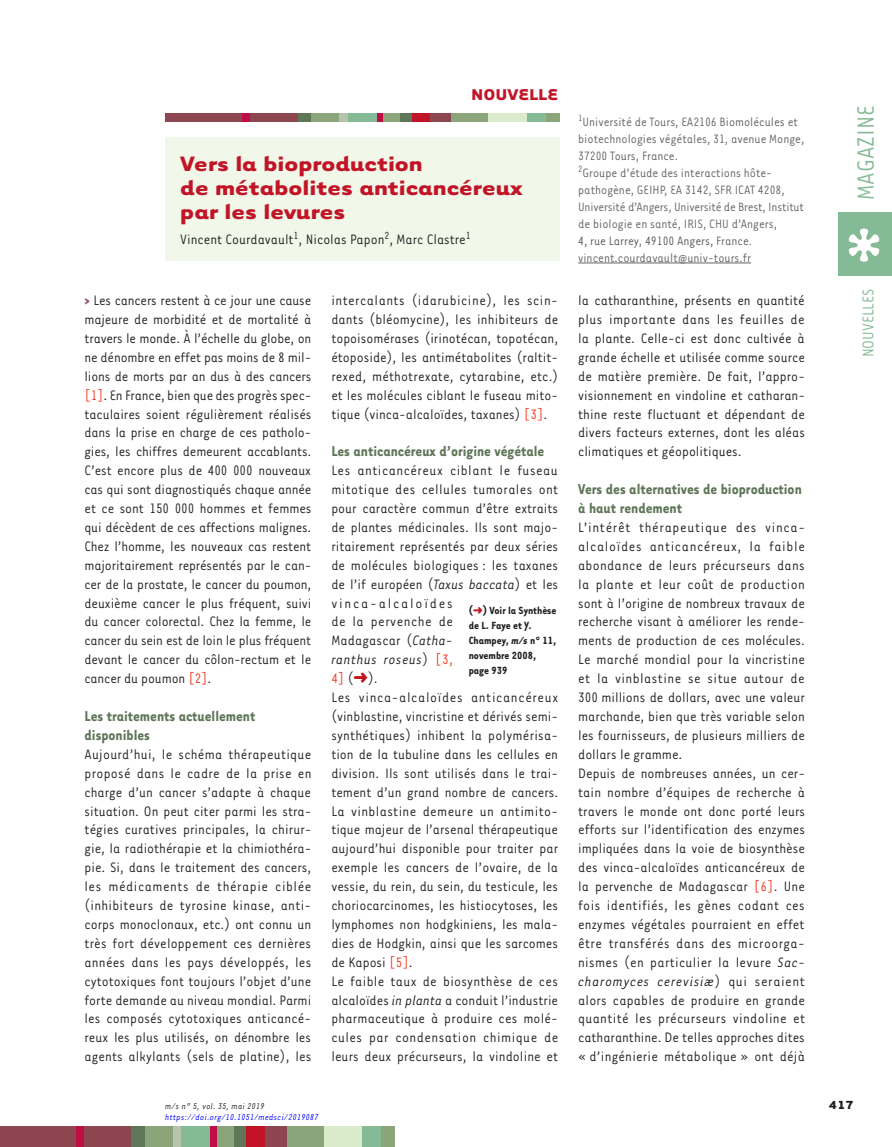
<style>
.page{position:relative;width:892px;height:1147px;background:#fff}
.page>*{position:absolute;margin:0;border:0;box-sizing:border-box;transform-origin:0 0}
.t1{font:27px "Tarzana Narrow";color:#84ba95}
.t2{font:700 24px/24px "Tarzana Wide";color:#c11527}
.t3{font:18px "Tarzana Narrow";color:#84ba95}
.t4{font:700 18px "Tarzana Wide";color:#c11527}
.t5{font:700 16.5px/18.9px "Tarzana Narrow";color:#5f7659}
.t6{font:15.75px/18.9px "Tarzana Narrow";letter-spacing:.005em;color:#231f20;text-align:justify}
.t7{font:13.95px/17px "Tarzana Narrow";color:#636366}
.t8{font:700 13.5px "Tarzana Wide";color:#231f20}
.t9{font:700 12px/15px "Tarzana Narrow";color:#231f20}
.t10{font:italic 9.75px "Tarzana Narrow";letter-spacing:.025em;color:#00f}
.t11{font:italic 9.75px "Tarzana Narrow";letter-spacing:.025em;color:#231f20}
.s1{font-weight:700;color:#8d454f}
.s2{color:#ef3822}
.s3{font-style:italic}
.s4{color:#c4121a}
.s5{color:#c11527}
.s6{color:#595959}
</style>
<div class="page">
<div style="left:0;top:1126px;width:132px;height:21px;background:#8d454f"></div>
<div style="left:233px;top:1126px;width:13px;height:21px;background:#5f7659"></div>
<div style="left:76px;top:1126px;width:7px;height:21px;background:#c10d45"></div>
<div style="left:131px;top:1126px;width:22px;height:21px;background:#5f7659"></div>
<div style="left:145px;top:1126px;width:29px;height:21px;background:#8ba479"></div>
<div style="left:173px;top:1126px;width:8px;height:21px;background:#b6c4ad"></div>
<div style="left:181px;top:1126px;width:30px;height:21px;background:#84ba95"></div>
<div style="left:215px;top:1126px;width:19px;height:21px;background:#8ba479"></div>
<div style="left:211px;top:1126px;width:6px;height:21px;background:#c10d45"></div>
<div style="left:246px;top:1126px;width:27px;height:21px;background:#c11527"></div>
<div style="left:285px;top:1126px;width:39px;height:21px;background:#8ba479"></div>
<div style="left:265px;top:1126px;width:21px;height:21px;background:#8d454f"></div>
<div style="left:324px;top:1126px;width:38px;height:21px;background:#daebcb"></div>
<div style="left:362px;top:1126px;width:20px;height:21px;background:#84ba95"></div>
<div style="left:381px;top:1126px;width:14px;height:21px;background:#8ba479"></div>
<div style="left:838px;top:212px;width:53px;height:64px;background:#84ba95"></div>
<svg style="left:848px;top:228px;width:31px;height:34px"></svg>
<div style="left:165px;top:114px;width:133px;height:8px;background:#8d454f"></div>
<div style="left:298px;top:114px;width:26px;height:8px;background:#5f7659"></div>
<div style="left:398px;top:114px;width:13px;height:8px;background:#5f7659"></div>
<div style="left:311px;top:114px;width:29px;height:8px;background:#8ba479"></div>
<div style="left:347px;top:114px;width:29px;height:8px;background:#84ba95"></div>
<div style="left:526px;top:114px;width:20px;height:8px;background:#84ba95"></div>
<div style="left:381px;top:114px;width:18px;height:8px;background:#8ba479"></div>
<div style="left:545px;top:114px;width:14px;height:8px;background:#8ba479"></div>
<div style="left:450px;top:114px;width:39px;height:8px;background:#8ba479"></div>
<div style="left:488px;top:114px;width:39px;height:8px;background:#daebcb"></div>
<div style="left:339px;top:114px;width:8px;height:8px;background:#b6c4ad"></div>
<div style="left:243px;top:114px;width:7px;height:8px;background:#c10d45"></div>
<div style="left:376px;top:114px;width:6px;height:8px;background:#c10d45"></div>
<div style="left:411px;top:114px;width:27px;height:8px;background:#c11527"></div>
<div style="left:430px;top:114px;width:21px;height:8px;background:#8d454f"></div>
<div style="left:165px;top:137px;width:394px;height:123px;background:#f1f7e9"></div>
<hr style="left:578px;top:263px;width:172px;height:1px;background:#636366">
<p class="t4" style="left:471px;top:82px;width:89px">NOUVELLE</p>
<h2 class="t2" style="left:180px;top:150px;width:344px">Vers la bioproduction<br>de métabolites anticancéreux par les levures</h2>
<p class="t6" style="left:180px;top:229px;width:292px">Vincent Courdavault<sup>1</sup>, Nicolas Papon<sup>2</sup>, Marc Clastre<sup>1</sup></p>
<p class="t6" style="left:84px;top:290px;width:228px"><span class="s1">&gt;</span> Les cancers restent à ce jour une cause majeure de morbidité et de mortalité à travers le monde. À l’échelle du globe, on ne dénombre en effet pas moins de 8 mil&shy;lions de morts par an dus à des cancers <span class="s2">[1]</span>. En France, bien que des progrès spec&shy;taculaires soient régulièrement réalisés dans la prise en charge de ces patholo&shy;gies, les chiffres demeurent accablants.<br>C’est encore plus de 400 000 nouveaux cas qui sont diagnostiqués chaque année et ce sont 150 000 hommes et femmes qui décèdent de ces affections malignes.<br>Chez l’homme, les nouveaux cas restent majoritairement représentés par le can&shy;cer de la prostate, le cancer du poumon, deuxième cancer le plus fréquent, suivi du cancer colorectal. Chez la femme, le cancer du sein est de loin le plus fréquent devant le cancer du côlon-rectum et le cancer du poumon <span class="s2">[2]</span>.</p>
<p class="t5" style="left:84px;top:706px;width:172px">Les traitements actuellement disponibles</p>
<p class="t6" style="left:84px;top:744px;width:228px">Aujourd’hui, le schéma thérapeutique proposé dans le cadre de la prise en charge d’un cancer s’adapte à chaque situation. On peut citer parmi les stra&shy;tégies curatives principales, la chirur&shy;gie, la radiothérapie et la chimiothéra&shy;pie. Si, dans le traitement des cancers, les médicaments de thérapie ciblée (inhibiteurs de tyrosine kinase, anti&shy;corps monoclonaux, etc.) ont connu un très fort développement ces dernières années dans les pays développés, les cytotoxiques font toujours l’objet d’une forte demande au niveau mondial. Parmi les composés cytotoxiques anticancé&shy;reux les plus utilisés, on dénombre les agents alkylants (sels de platine), les</p>
<p class="t6" style="left:331px;top:290px;width:228px">intercalants (idarubicine), les scin&shy;dants (bléomycine), les inhibiteurs de topoisomérases (irinotécan, topotécan, étoposide), les antimétabolites (raltit&shy;rexed, méthotrexate, cytarabine, etc.) et les molécules ciblant le fuseau mito&shy;tique (vinca-alcaloïdes, taxanes) <span class="s2">[3]</span>.</p>
<p class="t5" style="left:331px;top:441px;width:214px">Les anticancéreux d’origine végétale</p>
<p class="t6" style="left:331px;top:460px;width:228px;text-align:left">Les anticancéreux ciblant le fuseau mitotique des cellules tumorales ont pour caractère commun d’être extraits de plantes médicinales. Ils sont majo&shy;ritairement représentés par deux séries de molécules biologiques : les taxanes de l’if européen (<span class="s3">Taxus baccata</span>) et les vinca-alcaloïdes<br>de la pervenche de<br>Madagascar (<span class="s3">Catha-<br>ranthus roseus</span>) <span class="s2">[3,<br>4]</span> (<span class="s4">➜</span>).<br>Les vinca-alcaloïdes anticancéreux (vinblastine, vincristine et dérivés semi&shy;synthétiques) inhibent la polymérisa&shy;tion de la tubuline dans les cellules en division. Ils sont utilisés dans le trai&shy;tement d’un grand nombre de cancers.<br>La vinblastine demeure un antimito&shy;tique majeur de l’arsenal thérapeutique aujourd’hui disponible pour traiter par exemple les cancers de l’ovaire, de la vessie, du rein, du sein, du testicule, les choriocarcinomes, les histiocytoses, les lymphomes non hodgkiniens, les mala&shy;dies de Hodgkin, ainsi que les sarcomes de Kaposi <span class="s2">[5]</span>.<br>Le faible taux de biosynthèse de ces alcaloïdes <span class="s3">in planta</span> a conduit l’industrie pharmaceutique à produire ces molé&shy;cules par condensation chimique de leurs deux précurseurs, la vindoline et</p>
<p class="t9" style="left:468px;top:603px;width:89px">(<span class="s5">➜</span>) Voir la Synthèse de L. Faye et Y.<br>Champey, <span class="s3">m/s</span> n° 11, novembre 2008, page 939</p>
<p class="t7" style="left:578px;top:113px;width:228px"><sup>1</sup>Université de Tours, EA2106 Biomolécules et biotechnologies végétales, 31, avenue Monge, 37200 Tours, France.<br><sup>2</sup>Groupe d’étude des interactions hôte&shy;pathogène, GEIHP, EA 3142, SFR ICAT 4208, Université d’Angers, Université de Brest, Institut de biologie en santé, IRIS, CHU d’Angers,<br><span class="s6">4, rue Larrey, 49100 Angers,</span> France. vincent.courdavault@univ-tours.fr</p>
<p class="t6" style="left:578px;top:290px;width:228px">la catharanthine, présents en quantité plus importante dans les feuilles de la plante. Celle-ci est donc cultivée à grande échelle et utilisée comme source de matière première. De fait, l’appro&shy;visionnement en vindoline et catharan&shy;thine reste fluctuant et dépendant de divers facteurs externes, dont les aléas climatiques et géopolitiques.</p>
<p class="t5" style="left:578px;top:479px;width:225px">Vers des alternatives de bioproduction à haut rendement</p>
<p class="t6" style="left:578px;top:517px;width:228px;text-align:left">L’intérêt thérapeutique des vinca&shy;alcaloïdes anticancéreux, la faible abondance de leurs précurseurs dans la plante et leur coût de production sont à l’origine de nombreux travaux de recherche visant à améliorer les rende&shy;ments de production de ces molécules.<br>Le marché mondial pour la vincristine et la vinblastine se situe autour de 300 millions de dollars, avec une valeur marchande, bien que très variable selon les fournisseurs, de plusieurs milliers de dollars le gramme.<br>Depuis de nombreuses années, un cer&shy;tain nombre d’équipes de recherche à travers le monde ont donc porté leurs efforts sur l’identification des enzymes impliquées dans la voie de biosynthèse des vinca-alcaloïdes anticancéreux de la pervenche de Madagascar <span class="s2">[6]</span>. Une fois identifiés, les gènes codant ces enzymes végétales pourraient en effet être transférés dans des microorga&shy;nismes (en particulier la levure <span class="s3">Sac&shy;charomyces cerevisiæ</span>) qui seraient alors capables de produire en grande quantité les précurseurs vindoline et catharanthine. De telles approches dites « d’ingénierie métabolique » ont déjà</p>
<h1 class="t1" style="left:849px;top:200px;width:96px;rotate:-90deg">MAGAZINE</h1>
<p class="t3" style="left:857px;top:357px;width:70px;rotate:-90deg">NOUVELLES</p>
<p class="t11" style="left:165px;top:1099px;width:101px">m/s n° 5, vol. 35, mai 2019</p>
<p class="t8" style="left:828px;top:1096px;width:26px">417</p>
<p class="t10" style="left:165px;top:1111px;width:155px">https://doi.org/10.1051/medsci/2019087</p>
</div>
